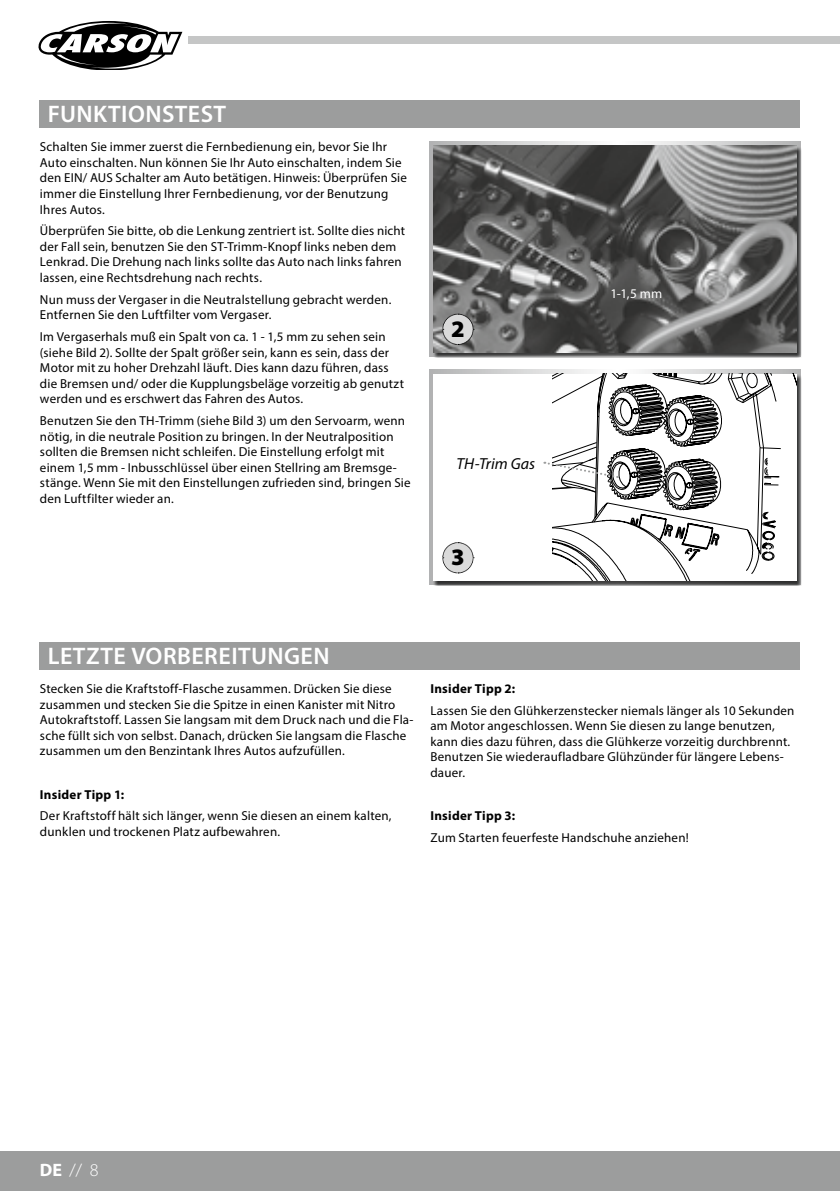
<style>
.page{position:relative;width:840px;height:1191px;background:#fff}
.page>*{position:absolute;margin:0;border:0;box-sizing:border-box;transform-origin:0 0}
.t1{font:600 24px "Myriad Pro";letter-spacing:.02em;color:#fff}
.t2{font:900 23.6px "Myriad Pro";color:#000}
.t3{font:300 18px "Myriad Pro";color:#fff}
.t4{font:italic 16px "Myriad Pro";letter-spacing:.005em;color:#000}
.t5{font:13.4px "Myriad Pro";color:#fff}
.t6{font:13px/15.6px "Myriad Pro";letter-spacing:.015em;color:#000}
.t7{font:700 13px "Myriad Pro";letter-spacing:.02em;color:#000}
.s1{font-weight:700}
</style>
<div class="page">
<div style="left:0;top:1151px;width:839px;height:40px;background:#9c9d9d"></div>
<hr style="left:839px;top:1151px;width:1px;height:40px;background:#9c9d9d">
<div style="left:188px;top:36px;width:651px;height:8px;background:#c5c6c6"></div>
<svg style="left:38px;top:21px;width:145px;height:48px"></svg>
<div style="left:40px;top:641px;width:759px;height:28px;background:#9c9d9d"></div>
<div style="left:40px;top:100px;width:759px;height:28px;background:#9c9d9d"></div>
<svg style="left:429px;top:141px;width:370px;height:215px;background:#cacbcb"></svg>
<div style="left:433px;top:146px;width:368px;height:211px;background:#000;opacity:.75"></div>
<img style="left:433px;top:145px;width:362px;height:207px">
<svg style="left:442px;top:314px;width:32px;height:31px"></svg>
<svg style="left:429px;top:370px;width:370px;height:215px;background:#c5c6c6"></svg>
<div style="left:433px;top:374px;width:368px;height:212px;background:#000;opacity:.75"></div>
<div style="left:433px;top:374px;width:362px;height:207px;background:#fff"></div>
<svg style="left:570px;top:374px;width:225px;height:207px"></svg>
<svg style="left:543px;top:374px;width:238px;height:187px"></svg>
<svg style="left:442px;top:542px;width:32px;height:31px"></svg>
<h1 class="t1" style="left:48px;top:99px;width:180px">FUNKTIONSTEST</h1>
<p class="t6" style="left:40px;top:139px;width:368px">Schalten Sie immer zuerst die Fernbedienung ein, bevor Sie Ihr Auto einschalten. Nun können Sie Ihr Auto einschalten, indem Sie den EIN/ AUS Schalter am Auto betätigen. Hinweis: Überprüfen Sie immer die Einstellung Ihrer Fernbedienung, vor der Benutzung Ihres Autos.</p>
<p class="t6" style="left:40px;top:223px;width:366px">Überprüfen Sie bitte, ob die Lenkung zentriert ist. Sollte dies nicht der Fall sein, benutzen Sie den ST-Trimm-Knopf links neben dem Lenkrad. Die Drehung nach links sollte das Auto nach links fahren lassen, eine Rechtsdrehung nach rechts.</p>
<p class="t6" style="left:40px;top:291px;width:352px">Nun muss der Vergaser in die Neutralstellung gebracht werden.<br>Entfernen Sie den Luftfilter vom Vergaser.</p>
<p class="t6" style="left:40px;top:328px;width:365px">Im Vergaserhals muß ein Spalt von ca. 1 - 1,5 mm zu sehen sein (siehe Bild 2). Sollte der Spalt größer sein, kann es sein, dass der Motor mit zu hoher Drehzahl läuft. Dies kann dazu führen, dass die Bremsen und/ oder die Kupplungsbeläge vorzeitig ab genutzt werden und es erschwert das Fahren des Autos.</p>
<p class="t6" style="left:40px;top:412px;width:372px">Benutzen Sie den TH-Trimm (siehe Bild 3) um den Servoarm, wenn nötig, in die neutrale Position zu bringen. In der Neutralposition sollten die Bremsen nicht schleifen. Die Einstellung erfolgt mit einem 1,5 mm - Inbusschlüssel über einen Stellring am Bremsge&shy;stänge. Wenn Sie mit den Einstellungen zufrieden sind, bringen Sie den Luftfilter wieder an.</p>
<h2 class="t2" style="left:451px;top:313px;width:15px">2</h2>
<p class="t4" style="left:456px;top:453px;width:80px">TH-Trim Gas</p>
<h2 class="t2" style="left:451px;top:542px;width:15px">3</h2>
<p class="t5" style="left:610px;top:286px;width:53px">1-1,5 mm</p>
<h1 class="t1" style="left:48px;top:640px;width:283px">LETZTE VORBEREITUNGEN</h1>
<p class="t6" style="left:40px;top:680px;width:375px">Stecken Sie die Kraftstoff-Flasche zusammen. Drücken Sie diese zusammen und stecken Sie die Spitze in einen Kanister mit Nitro Autokraftstoff. Lassen Sie langsam mit dem Druck nach und die Fla&shy;sche füllt sich von selbst. Danach, drücken Sie langsam die Flasche zusammen um den Benzintank Ihres Autos aufzufüllen.</p>
<p class="t7" style="left:40px;top:785px;width:86px">Insider Tipp 1:</p>
<p class="t6" style="left:40px;top:807px;width:353px">Der Kraftstoff hält sich länger, wenn Sie diesen an einem kalten, dunklen und trockenen Platz aufbewahren.</p>
<p class="t7" style="left:430px;top:680px;width:86px">Insider Tipp 2:</p>
<p class="t6" style="left:430px;top:702px;width:365px">Lassen Sie den Glühkerzenstecker niemals länger als 10 Sekunden am Motor angeschlossen. Wenn Sie diesen zu lange benutzen, kann dies dazu führen, dass die Glühkerze vorzeitig durchbrennt.<br>Benutzen Sie wiederaufladbare Glühzünder für längere Lebens&shy;dauer.</p>
<p class="t7" style="left:430px;top:807px;width:86px">Insider Tipp 3:</p>
<p class="t6" style="left:430px;top:829px;width:260px">Zum Starten feuerfeste Handschuhe anziehen!</p>
<h3 class="t3" style="left:40px;top:1159px;width:60px"><span class="s1">DE</span> // 8</h3>
</div>
